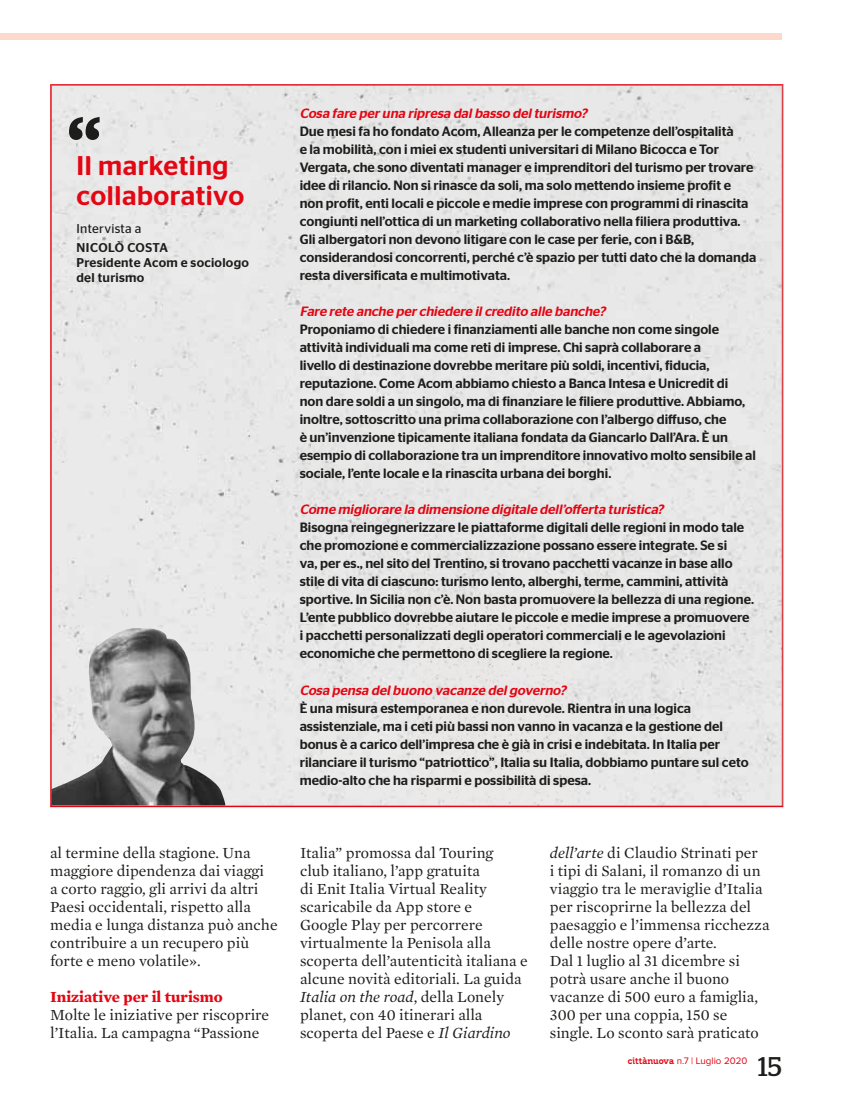
<style>
.page{position:relative;width:849px;height:1104px;background:#fff}
.page>*{position:absolute;margin:0;border:0;box-sizing:border-box;transform-origin:0 0}
.t1{font:108px "Stag";color:#1d1d1b}
.t2{font:500 27px/30px "Stag Sans";letter-spacing:.02em;color:#e30613}
.t3{font:27px "Stag";color:#1d1d1b}
.t4{font:15.75px/18px "Mercury Text G1 Roman";color:#1d1d1b}
.t5{font:italic 15.75px "Mercury Text G1";color:#1d1d1b}
.t6{font:700 15.75px "Mercury Text G1";color:#e30613}
.t7{font:500 13.5px/18px "Stag Sans";color:#1d1d1b}
.t8{font:italic 500 13.5px "Stag Sans";color:#e30613}
.t9{font:500 12.75px/15px "Stag Sans";letter-spacing:.02em;color:#1d1d1b}
.t10{font:12.75px "Stag Sans";letter-spacing:.02em;color:#1d1d1b}
.t11{font:9.75px "Proxima Nova";color:#e30613}
.s1{font-family:"Mercury Text G1 Roman";font-style:normal}
.s2{font-family:"Mercury Text G1";font-style:italic}
.s3{font-family:"Elderfield";font-weight:700}
</style>
<div class="page">
<div style="left:0;top:33px;width:781px;height:6px;background:#fcd9ca"></div>
<div style="left:51px;top:85px;width:731px;height:721px;background:#e8e8e8"></div>
<img style="left:51px;top:627px;width:174px;height:178px">
<h1 class="t1" style="left:67px;top:114px;width:36px">“</h1>
<h2 class="t2" style="left:76px;top:154px;width:169px">Il marketing collaborativo</h2>
<p class="t10" style="left:77px;top:224px;width:66px">Intervista a</p>
<p class="t9" style="left:77px;top:242px;width:174px">NICOLÒ COSTA<br>Presidente Acom e sociologo del turismo</p>
<p class="t8" style="left:300px;top:109px;width:291px">Cosa fare per una ripresa dalbasso delturismo?</p>
<p class="t7" style="left:300px;top:124px;width:458px">Due mesi fa ho fondato Acom, Alleanza per le competenze dell’ospitalità<br>e la mobilità, con i miei ex studenti universitari di Milano Bicocca e Tor Vergata, che sono diventati manager e imprenditori del turismo per trovare idee di rilancio. Non si rinasce da soli, ma solo mettendo insieme profit e non profit, enti locali e piccole e medie imprese con programmi di rinascita congiunti nell’ottica di un marketing collaborativo nella filiera produttiva.<br>Gli albergatori non devono litigare con le case per ferie, con i B&amp;B, considerandosi concorrenti, perché c’è spazio per tutti dato che la domanda resta diversificata e multimotivata.</p>
<p class="t8" style="left:300px;top:307px;width:310px">Fare rete anche per chiedere ilcredito alle banche?</p>
<p class="t7" style="left:300px;top:322px;width:458px">Proponiamo di chiedere i finanziamenti alle banche non come singole attività individuali ma come reti di imprese. Chi saprà collaborare a<br>livello di destinazione dovrebbe meritare più soldi, incentivi, fiducia, reputazione. Come Acom abbiamo chiesto a Banca Intesa e Unicredit di<br>non dare soldi a un singolo, ma di finanziare le filiere produttive. Abbiamo, inoltre, sottoscritto una prima collaborazione con l’albergo diffuso, che<br>è un’invenzione tipicamente italiana fondata da Giancarlo Dall’Ara. È un esempio di collaborazione tra un imprenditore innovativo molto sensibile al sociale, l’ente locale e la rinascita urbana dei borghi.</p>
<p class="t8" style="left:300px;top:505px;width:368px">Come migliorare la dimensione digitale dell’offerta turistica?</p>
<p class="t7" style="left:300px;top:520px;width:456px">Bisogna reingegnerizzare le piattaforme digitali delle regioni in modo tale che promozione e commercializzazione possano essere integrate. Se si<br>va, per es., nel sito del Trentino, si trovano pacchetti vacanze in base allo stile di vita di ciascuno: turismo lento, alberghi, terme, cammini, attività sportive. In Sicilia non c’è. Non basta promuovere la bellezza di una regione.<br>L’ente pubblico dovrebbe aiutare le piccole e medie imprese a promuovere i pacchetti personalizzati degli operatori commerciali e le agevolazioni economiche che permettono di scegliere la regione.</p>
<p class="t8" style="left:300px;top:685px;width:270px">Cosa pensa delbuono vacanze delgoverno?</p>
<p class="t7" style="left:300px;top:700px;width:450px">È una misura estemporanea e non durevole. Rientra in una logica assistenziale, ma i ceti più bassi non vanno in vacanza e la gestione del bonus è a carico dell’impresa che è già in crisi e indebitata. In Italia per rilanciare il turismo “patriottico”, Italia su Italia, dobbiamo puntare sul ceto medio-alto che ha risparmi e possibilità di spesa.</p>
<p class="t4" style="left:50px;top:844px;width:229px">al termine della stagione. Una maggiore dipendenza dai viaggi<br>a corto raggio, gli arrivi da altri<br>Paesi occidentali, rispetto alla media e lunga distanza può anche contribuire a un recupero più forte e meno volatile».</p>
<p class="t6" style="left:50px;top:988px;width:174px">Iniziative per il turismo</p>
<p class="t4" style="left:50px;top:1006px;width:220px">Molte le iniziative per riscoprire l’Italia. La campagna “Passione</p>
<p class="t4" style="left:300px;top:844px;width:229px">Italia” promossa dal Touring<br>club italiano, l’app gratuita<br>di Enit Italia Virtual Reality scaricabile da App store e<br>Google Play per percorrere virtualmente la Penisola alla scoperta dell’autenticità italiana e alcune novità editoriali. La guida</p>
<p class="t5" style="left:300px;top:988px;width:205px">Italia on the road<span class="s1">, della Lonely</span></p>
<p class="t4" style="left:300px;top:1006px;width:212px">planet, con 40 itinerari alla scoperta del Paese e <span class="s2">Il Giardino</span></p>
<p class="t4" style="left:550px;top:844px;width:221px"><span class="s2">dell’arte</span> di Claudio Strinati per<br>i tipi di Salani, il romanzo di un viaggio tra le meraviglie d’Italia per riscoprirne la bellezza del paesaggio e l’immensa ricchezza delle nostre opere d’arte.<br>Dal 1 luglio al 31 dicembre si potrà usare anche il buono vacanze di 500 euro a famiglia,<br>300 per una coppia, 150 se single. Lo sconto sarà praticato</p>
<p class="t11" style="left:628px;top:1058px;width:121px"><span class="s3">cittànuova</span> n.7 | Luglio 2020</p>
<h2 class="t3" style="left:758px;top:1056px;width:25px">15</h2>
</div>
